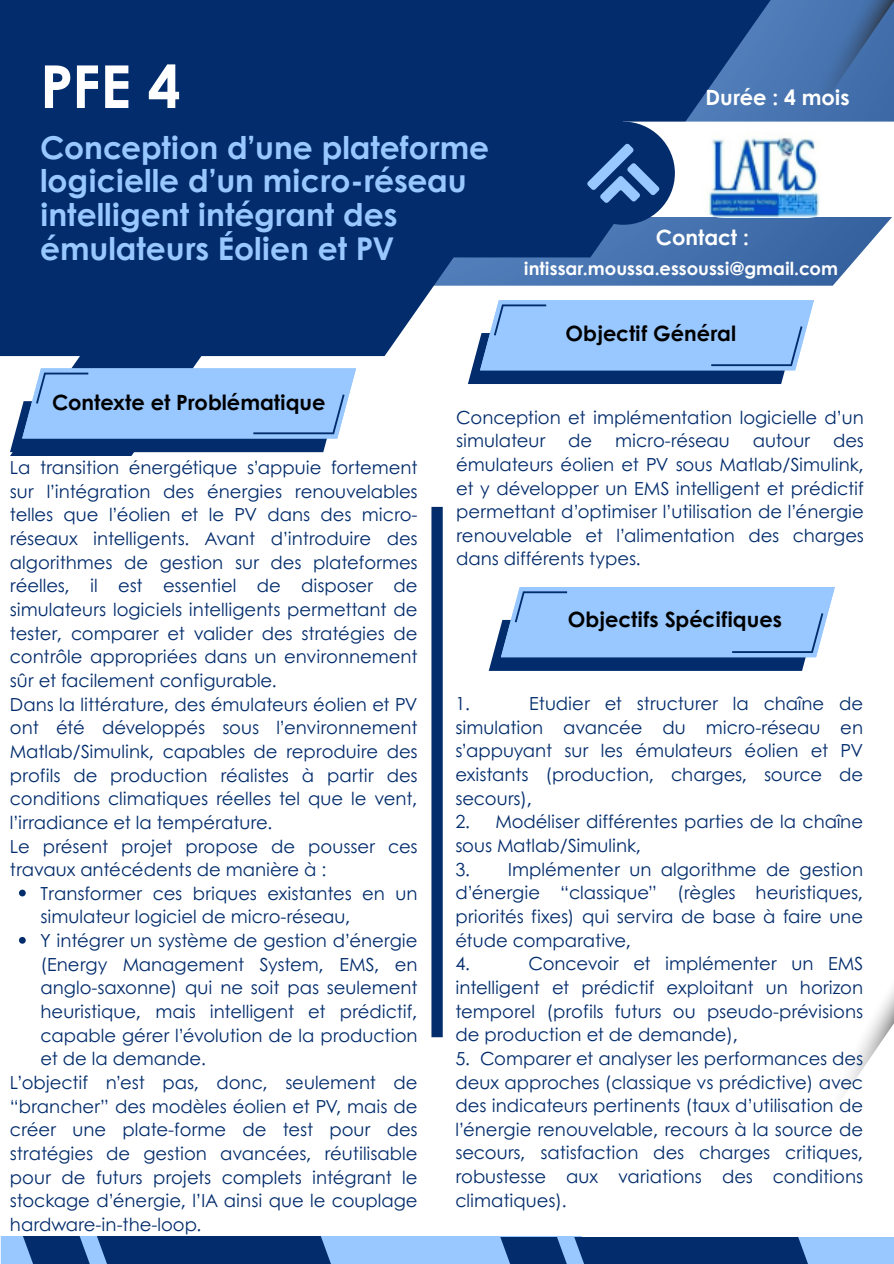
<style>
.page{position:relative;width:894px;height:1264px;background:#fff}
.page>*{position:absolute;margin:0;border:0;box-sizing:border-box;transform-origin:0 0}
.t1{font:700 59.25px "Century Gothic";color:#fff}
.t2{font:700 31.35px/33.8px "Century Gothic";color:#98c8ff}
.t3{font:700 21px "Century Gothic";color:#000}
.t4{font:700 21px "Century Gothic";color:#fff}
.t5{font:18px/23.7px "Century Gothic";color:#022c6c}
.t6{font:700 18px "Century Gothic";color:#fff}
</style>
<div class="page">
<svg style="left:640px;top:217px;width:252px;height:69px;fill:#3d6aa6"></svg>
<svg style="left:640px;top:0;width:137px;height:257px;background:#26518f"></svg>
<svg style="left:0;top:0;width:640px;height:356px;background:#0f3774"></svg>
<svg style="left:0;top:204px;width:308px;height:252px;background:#143b76"></svg>
<div style="left:571px;top:122px;width:103px;height:103px;background:#022c6c;border-radius:50%"></div>
<svg style="left:581px;top:122px;width:190px;height:95px"></svg>
<img style="left:771px;top:0;width:122px;height:123px">
<img style="left:844px;top:989px;width:49px;height:106px">
<img style="left:695px;top:123px;width:125px;height:94px">
<svg style="left:10px;top:368px;width:345px;height:84px;background:#86b2e6"></svg>
<svg style="left:19px;top:889px;width:7px;height:7px"></svg>
<svg style="left:19px;top:937px;width:7px;height:6px"></svg>
<svg style="left:488px;top:587px;width:346px;height:84px;background:#86b2e6"></svg>
<svg style="left:1px;top:1236px;width:892px;height:27px;background:#3c68a4"></svg>
<div style="left:431px;top:507px;width:11px;height:530px;background:#022c6c"></div>
<svg style="left:467px;top:300px;width:346px;height:84px;background:#86b2e6"></svg>
<h1 class="t1" style="left:40px;top:41px;width:142px">PFE 4</h1>
<h2 class="t2" style="left:40px;top:129px;width:450px">Conception d’une plateforme logicielle d’un micro-réseau intelligent intégrant des émulateurs Éolien et PV</h2>
<p class="t4" style="left:705px;top:82px;width:146px">Durée : 4 mois</p>
<p class="t4" style="left:655px;top:221px;width:95px">Contact :</p>
<p class="t6" style="left:523px;top:254px;width:315px">intissar.moussa.essoussi@gmail.com</p>
<p class="t3" style="left:565px;top:317px;width:172px">Objectif Général</p>
<p class="t3" style="left:52px;top:386px;width:275px">Contexte et Problématique</p>
<p class="t5" style="left:10px;top:455px;width:409px">La transition énergétique s’appuie fortement sur l’intégration des énergies renouvelables telles que l’éolien et le PV dans des micro&shy;réseaux intelligents. Avant d’introduire des algorithmes de gestion sur des plateformes réelles, il est essentiel de disposer de simulateurs logiciels intelligents permettant de tester, comparer et valider des stratégies de contrôle appropriées dans un environnement sûr et facilement configurable.<br>Dans la littérature, des émulateurs éolien et PV ont été développés sous l’environnement Matlab/Simulink, capables de reproduire des profils de production réalistes à partir des conditions climatiques réelles tel que le vent, l’irradiance et la température.<br>Le présent projet propose de pousser ces travaux antécédents de manière à :</p>
<p class="t5" style="left:41px;top:880px;width:378px">Transformer ces briques existantes en un</p>
<p class="t5" style="left:41px;top:904px;width:311px">simulateur logiciel de micro-réseau,</p>
<p class="t5" style="left:41px;top:927px;width:378px">Y intégrer un système de gestion d’énergie</p>
<p class="t5" style="left:41px;top:951px;width:378px">(Energy Management System, EMS, en</p>
<p class="t5" style="left:41px;top:975px;width:378px">anglo-saxonne) qui ne soit pas seulement</p>
<p class="t5" style="left:41px;top:998px;width:378px">heuristique, mais intelligent et prédictif,</p>
<p class="t5" style="left:41px;top:1022px;width:378px">capable gérer l’évolution de la production</p>
<p class="t5" style="left:41px;top:1046px;width:167px">et de la demande.</p>
<p class="t5" style="left:10px;top:1069px;width:409px">L’objectif n’est pas, donc, seulement de</p>
<p class="t5" style="left:10px;top:1093px;width:409px">“brancher” des modèles éolien et PV, mais de</p>
<p class="t5" style="left:10px;top:1117px;width:409px">créer une plate-forme de test pour des</p>
<p class="t5" style="left:10px;top:1140px;width:409px">stratégies de gestion avancées, réutilisable</p>
<p class="t5" style="left:10px;top:1164px;width:409px">pour de futurs projets complets intégrant le</p>
<p class="t5" style="left:10px;top:1187px;width:409px">stockage d’énergie, l’IA ainsi que le couplage</p>
<p class="t5" style="left:10px;top:1211px;width:193px">hardware-in-the-loop.</p>
<p class="t5" style="left:456px;top:404px;width:409px">Conception et implémentation logicielle d’un simulateur</p>
<p class="t5" style="left:568px;top:428px;width:26px">de</p>
<p class="t5" style="left:615px;top:428px;width:116px">micro-réseau</p>
<p class="t5" style="left:752px;top:428px;width:59px">autour</p>
<p class="t5" style="left:456px;top:428px;width:409px;text-align:justify;text-indent:376px">des émulateurs éolien et PV sous Matlab/Simulink, et y développer un EMS intelligent et prédictif permettant d’optimiser l’utilisation de l’énergie renouvelable et l’alimentation des charges dans différents types.</p>
<p class="t3" style="left:567px;top:603px;width:216px">Objectifs Spécifiques</p>
<p class="t5" style="left:455px;top:691px;width:409px;text-align:justify;text-indent:74px">Etudier et structurer la chaîne de simulation avancée du micro-réseau en s’appuyant sur les émulateurs éolien et PV existants (production, charges, source de secours),</p>
<p class="t5" style="left:455px;top:809px;width:409px">2. Modéliser différentes parties de la chaîne sous Matlab/Simulink,</p>
<p class="t5" style="left:455px;top:856px;width:409px">3. Implémenter un algorithme de gestion d’énergie “classique” (règles heuristiques, priorités fixes) qui servira de base à faire une étude comparative,<br>4.</p>
<p class="t5" style="left:455px;top:691px;width:16px">1.</p>
<p class="t5" style="left:455px;top:951px;width:409px;text-align:justify;text-indent:73px">Concevoir et implémenter un EMS intelligent et prédictif exploitant un horizon temporel (profils futurs ou pseudo-prévisions de production et de demande),</p>
<p class="t5" style="left:455px;top:1045px;width:409px;text-align:justify">5. Comparer et analyser les performances des deux approches (classique vs prédictive) avec des indicateurs pertinents (taux d’utilisation de l’énergie renouvelable, recours à la source de secours, satisfaction des charges critiques, robustesse aux variations des conditions climatiques).</p>
</div>
